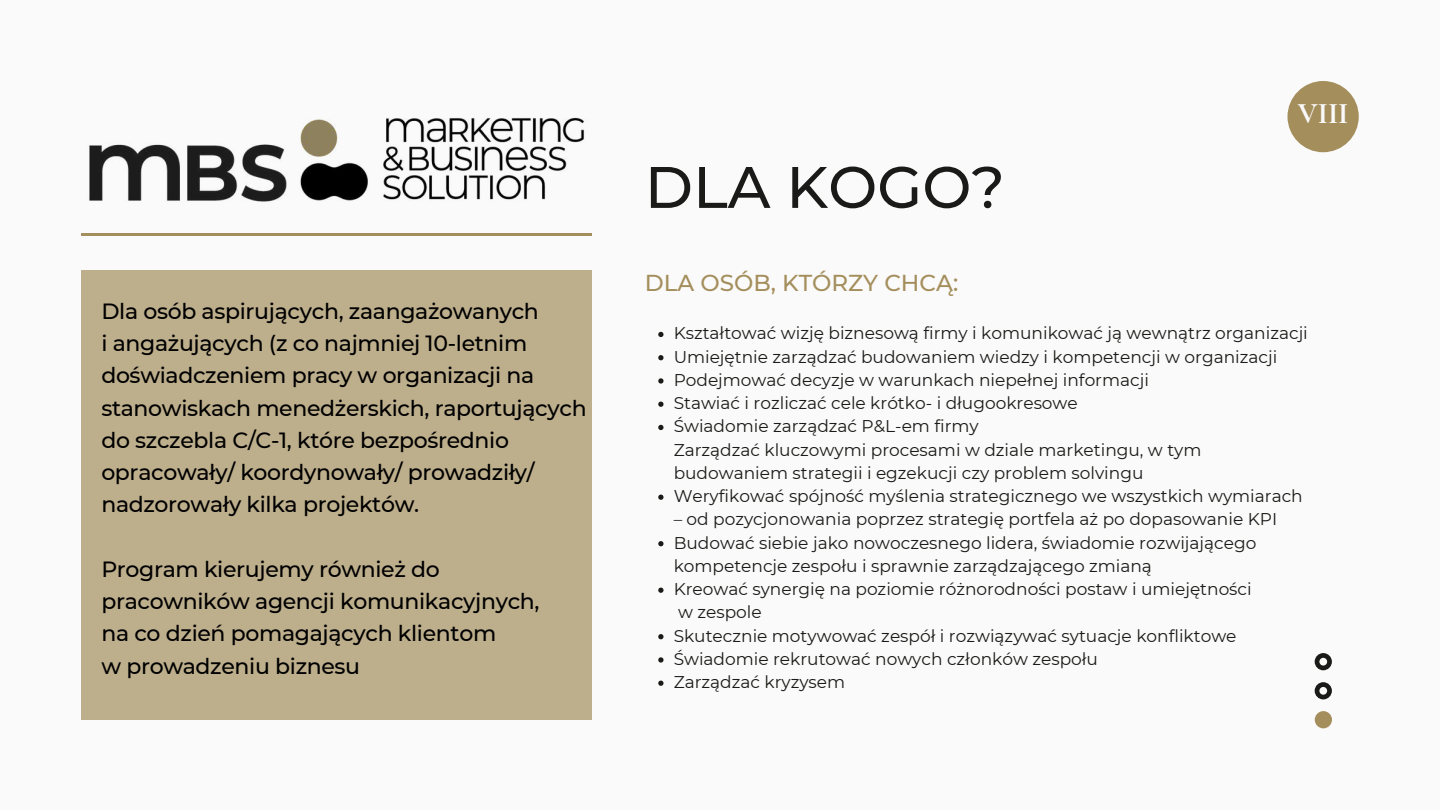
<style>
.page{position:relative;width:1440px;height:810px;background:#fafafa}
.page>*{position:absolute;margin:0;border:0;box-sizing:border-box;transform-origin:0 0}
.t1{font:500 58.4px "Montserrat";color:#1a1b18}
.t2{font:700 30px "Cormorant Garamond";color:#fafafa}
.t3{font:500 23px "Montserrat";color:#a48e5c}
.t4{font:500 22px/32.2px "Montserrat";letter-spacing:-.015em;color:#000}
.t5{font:17px/23.2px "Montserrat";color:#1a1b18}
</style>
<div class="page">
<hr style="left:81px;top:233px;width:511px;height:2px;background:#a48e5c">
<div style="left:81px;top:270px;width:511px;height:450px;background:#bdae8c"></div>
<div style="left:1288px;top:81px;width:71px;height:71px;background:#a48e5c;border-radius:50%"></div>
<svg style="left:1315px;top:653px;width:17px;height:17px"></svg>
<svg style="left:1315px;top:682px;width:17px;height:17px"></svg>
<div style="left:1315px;top:711px;width:17px;height:17px;background:#a48e5c;border-radius:50%"></div>
<svg style="left:658px;top:332px;width:6px;height:5px"></svg>
<svg style="left:658px;top:355px;width:6px;height:5px"></svg>
<svg style="left:658px;top:378px;width:6px;height:6px"></svg>
<svg style="left:658px;top:402px;width:6px;height:5px"></svg>
<svg style="left:658px;top:425px;width:6px;height:5px"></svg>
<svg style="left:658px;top:495px;width:6px;height:5px"></svg>
<svg style="left:658px;top:541px;width:6px;height:5px"></svg>
<svg style="left:658px;top:588px;width:6px;height:5px"></svg>
<svg style="left:658px;top:634px;width:6px;height:5px"></svg>
<svg style="left:658px;top:657px;width:6px;height:6px"></svg>
<svg style="left:658px;top:681px;width:6px;height:5px"></svg>
<img style="left:89px;top:117px;width:496px;height:85px">
<p class="t4" style="left:101px;top:295px;width:487px">Dla osób aspirujących, zaangażowanych<br>i angażujących (z co najmniej 10-letnim doświadczeniem pracy w organizacji na stanowiskach menedżerskich, raportujących do szczebla C/C-1, które bezpośrednio opracowały/ koordynowały/ prowadziły/ nadzorowały kilka projektów.</p>
<p class="t4" style="left:101px;top:553px;width:440px">Program kierujemy również do pracowników agencji komunikacyjnych, na co dzień pomagających klientom<br>w prowadzeniu biznesu</p>
<h1 class="t1" style="left:645px;top:151px;width:362px">DLA KOGO?</h1>
<h3 class="t3" style="left:645px;top:269px;width:315px">DLA OSÓB, KTÓRZY CHCĄ:</h3>
<h2 class="t2" style="left:1298px;top:96px;width:52px">VIII</h2>
<p class="t5" style="left:674px;top:322px;width:636px">Kształtować wizję biznesową firmy i komunikować ją wewnątrz organizacji Umiejętnie zarządzać budowaniem wiedzy i kompetencji w organizacji Podejmować decyzje w warunkach niepełnej informacji<br>Stawiać i rozliczać cele krótko- i długookresowe<br>Świadomie zarządzać P&amp;L-em firmy</p>
<p class="t5" style="left:674px;top:438px;width:529px">Zarządzać kluczowymi procesami w dziale marketingu, w tym budowaniem strategii i egzekucji czy problem solvingu</p>
<p class="t5" style="left:674px;top:484px;width:631px">Weryfikować spójność myślenia strategicznego we wszystkich wymiarach</p>
<p class="t5" style="left:674px;top:508px;width:605px">– od pozycjonowania poprzez strategię portfela aż po dopasowanie KPI Budować siebie jako nowoczesnego lidera, świadomie rozwijającego kompetencje zespołu i sprawnie zarządzającego zmianą<br>Kreować synergię na poziomie różnorodności postaw i umiejętności<br>w zespole<br>Skutecznie motywować zespół i rozwiązywać sytuacje konfliktowe Świadomie rekrutować nowych członków zespołu<br>Zarządzać kryzysem</p>
</div>
